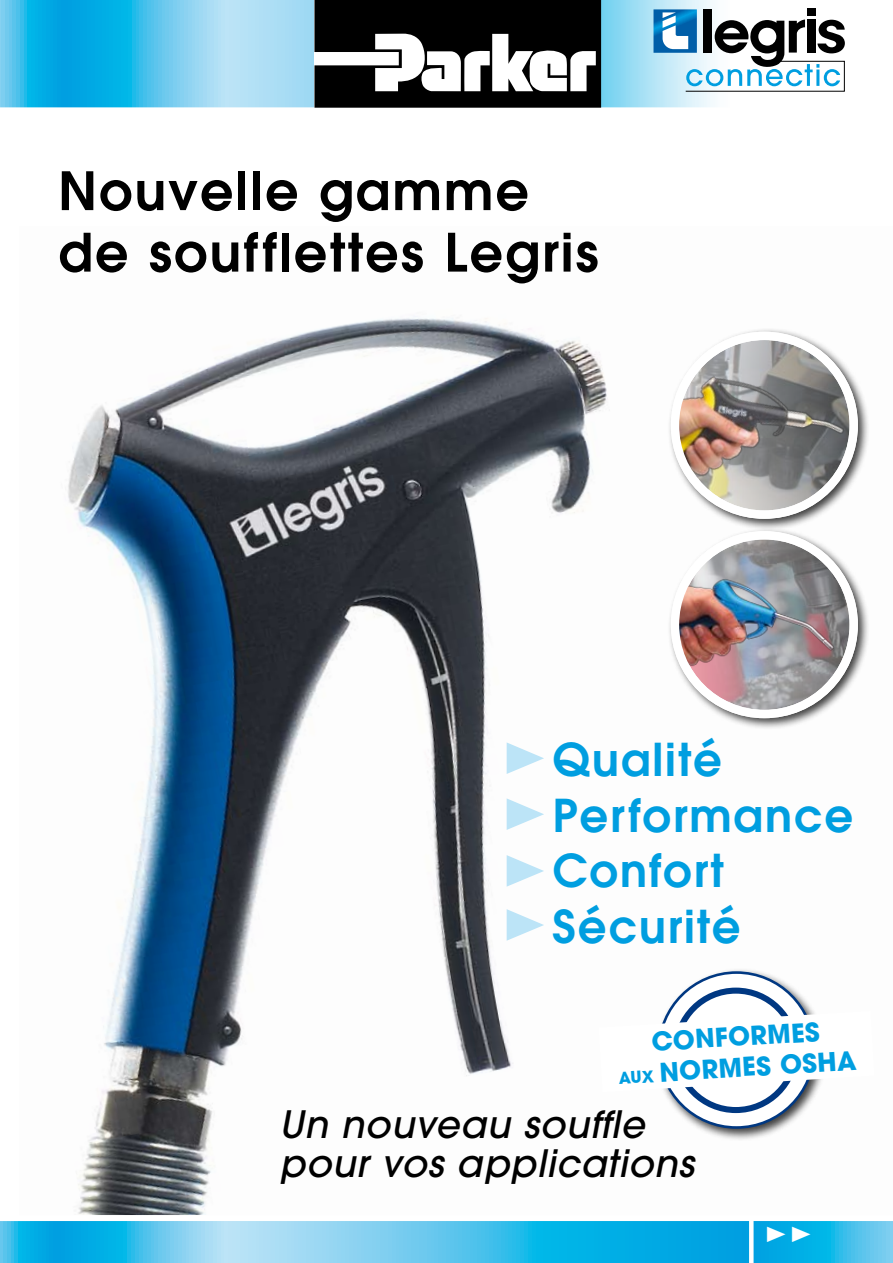
<style>
.page{position:relative;width:893px;height:1263px;background:#fff}
.page>*{position:absolute;margin:0;border:0;box-sizing:border-box;transform-origin:0 0}
.t1{font:600 52.5px/61.5px "Avant Garde LT";letter-spacing:.04em;color:#000}
.t2{font:600 45px/55.5px "Avant Garde LT";letter-spacing:.04em;color:#009ee0}
.t3{font:43.8px "The Mix Caps";color:#fff}
.t4{font:italic 500 37.5px/39px "Avant Garde";letter-spacing:.02em;color:#000}
.t5{font:700 25.8px/30.8px "Avant Garde";color:#009ee0;text-align:center}
.s1{font-size:16.05px}
</style>
<div class="page">
<img style="left:68px;top:316px;width:539px;height:899px">
<svg style="left:0;top:0;width:314px;height:108px;background:#5dc6ed"></svg>
<img style="left:601px;top:0;width:215px;height:108px">
<svg style="left:0;top:1221px;width:893px;height:42px;background:#3fbdea"></svg>
<div style="left:749px;top:1217px;width:5px;height:46px;background:#fff"></div>
<div style="left:654px;top:967px;width:174px;height:174px;background:#000;opacity:.75"></div>
<svg style="left:659px;top:972px;width:155px;height:155px"></svg>
<div style="left:673px;top:987px;width:126px;height:126px;border:6px solid #003882;border-radius:50%"></div>
<svg style="left:598px;top:1011px;width:230px;height:81px"></svg>
<svg style="left:507px;top:742px;width:37px;height:32px"></svg>
<svg style="left:507px;top:798px;width:37px;height:32px"></svg>
<svg style="left:507px;top:855px;width:37px;height:32px"></svg>
<div style="left:667px;top:328px;width:203px;height:203px;background:#000;opacity:.75"></div>
<img style="left:675px;top:498px;width:179px;height:17px">
<img style="left:675px;top:336px;width:179px;height:162px">
<div style="left:671px;top:332px;width:187px;height:187px;border:8px solid #fff;border-radius:50%"></div>
<div style="left:667px;top:527px;width:203px;height:204px;background:#000;opacity:.75"></div>
<img style="left:675px;top:536px;width:179px;height:178px">
<img style="left:675px;top:552px;width:174px;height:162px">
<div style="left:671px;top:531px;width:187px;height:187px;border:8px solid #fff;border-radius:50%"></div>
<svg style="left:507px;top:909px;width:37px;height:32px"></svg>
<svg style="left:314px;top:0;width:287px;height:107px"></svg>
<svg style="left:653px;top:9px;width:192px;height:83px"></svg>
<h1 class="t1" style="left:58px;top:159px;width:542px">Nouvelle gamme de soufflettes Legris</h1>
<p class="t2" style="left:553px;top:731px;width:302px">Qualité<br>Performance<br>Confort<br>Sécurité</p>
<p class="t5" style="left:616px;top:1027px;width:240px;rotate:-3deg">CONFORMES<br><span class="s1">AUX</span> NORMES OSHA</p>
<p class="t4" style="left:280px;top:1105px;width:416px">Un nouveau souffle pour vos applications</p>
<p class="t3" style="left:763px;top:1196px;width:50px">&gt;&gt;</p>
</div>
